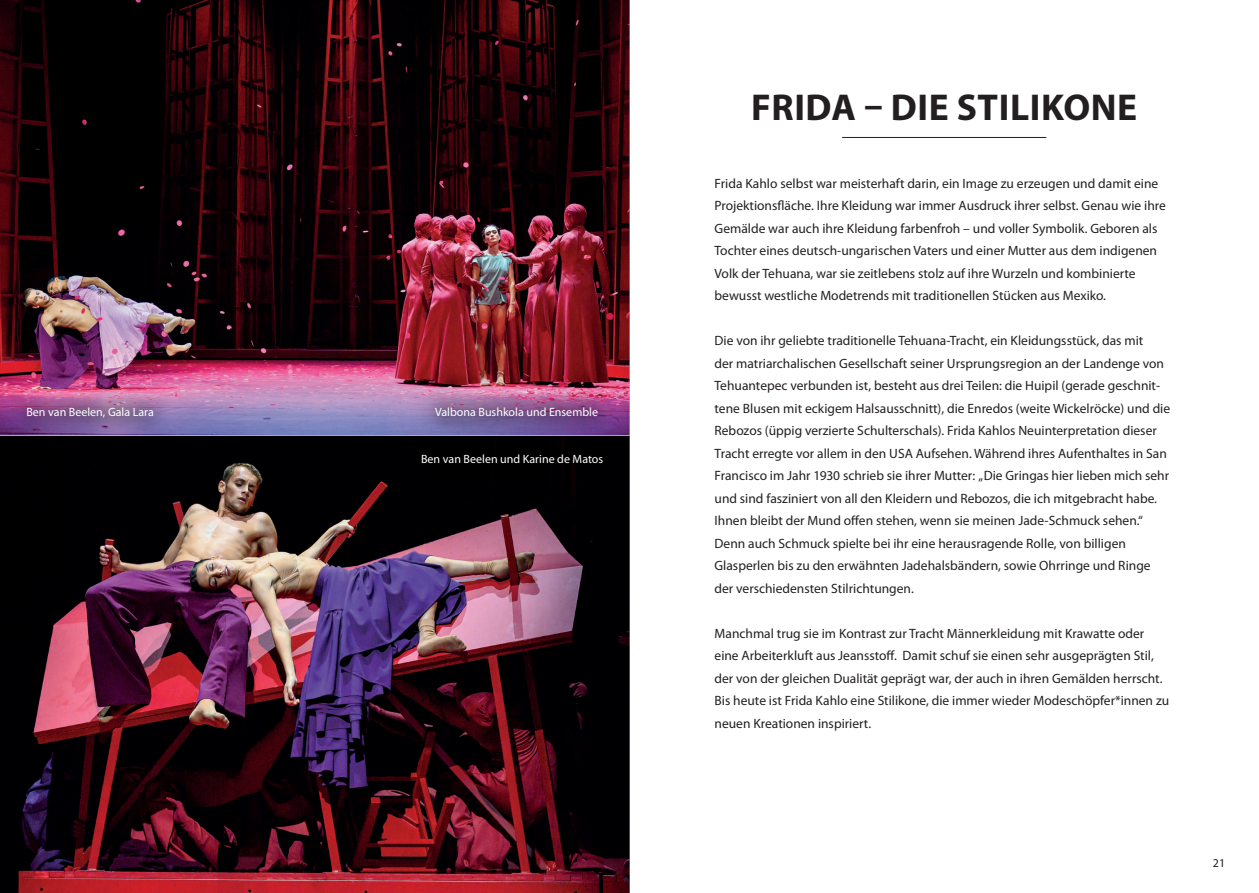
<style>
.page{position:relative;width:1259px;height:893px;background:#fff}
.page>*{position:absolute;margin:0;border:0;box-sizing:border-box;transform-origin:0 0}
.t1{font:700 37.5px "Myriad Pro";letter-spacing:.015em;color:#231f20}
.t2{font:13.5px/22.5px "Myriad Pro";color:#231f20}
.t3{font:12px "Myriad Pro";color:#fff}
.t4{font:12px "Myriad Pro";color:#231f20}
</style>
<div class="page">
<hr style="left:842px;top:137px;width:204px;height:1px;background:#231f20">
<img style="left:0;top:435px;width:629px;height:458px">
<img style="left:0;top:0;width:629px;height:435px">
<div style="left:404px;top:437px;width:216px;height:45px;background:#000001"></div>
<img style="left:9px;top:389px;width:606px;height:46px">
<p class="t3" style="left:26px;top:405px;width:129px">Ben van Beelen, Gala Lara</p>
<p class="t3" style="left:435px;top:405px;width:164px">Valbona Bushkola und Ensemble</p>
<p class="t3" style="left:421px;top:452px;width:184px">Ben van Beelen und Karine de Matos</p>
<h1 class="t1" style="left:751px;top:83px;width:387px">FRIDA – DIE STILIKONE</h1>
<p class="t2" style="left:714px;top:172px;width:453px">Frida Kahlo selbst war meisterhaft darin, ein Image zu erzeugen und damit eine Projektionsfläche. Ihre Kleidung war immer Ausdruck ihrer selbst. Genau wie ihre Gemälde war auch ihre Kleidung farbenfroh – und voller Symbolik. Geboren als Tochter eines deutsch-ungarischen Vaters und einer Mutter aus dem indigenen Volk der Tehuana, war sie zeitlebens stolz auf ihre Wurzeln und kombinierte bewusst westliche Modetrends mit traditionellen Stücken aus Mexiko.</p>
<p class="t2" style="left:714px;top:329px;width:457px">Die von ihr geliebte traditionelle Tehuana-Tracht, ein Kleidungsstück, das mit<br>der matriarchalischen Gesellschaft seiner Ursprungsregion an der Landenge von Tehuantepec verbunden ist, besteht aus drei Teilen: die Huipil (gerade geschnit&shy;tene Blusen mit eckigem Halsausschnitt), die Enredos (weite Wickelröcke) und die Rebozos (üppig verzierte Schulterschals). Frida Kahlos Neuinterpretation dieser Tracht erregte vor allem in den USA Aufsehen. Während ihres Aufenthaltes in San Francisco im Jahr 1930 schrieb sie ihrer Mutter: „Die Gringas hier lieben mich sehr und sind fasziniert von all den Kleidern und Rebozos, die ich mitgebracht habe.<br>Ihnen bleibt der Mund offen stehen, wenn sie meinen Jade-Schmuck sehen.“ Denn auch Schmuck spielte bei ihr eine herausragende Rolle, von billigen Glasperlen bis zu den erwähnten Jadehalsbändern, sowie Ohrringe und Ringe der verschiedensten Stilrichtungen.</p>
<p class="t2" style="left:714px;top:622px;width:456px">Manchmal trug sie im Kontrast zur Tracht Männerkleidung mit Krawatte oder eine Arbeiterkluft aus Jeansstoff. Damit schuf sie einen sehr ausgeprägten Stil, der von der gleichen Dualität geprägt war, der auch in ihren Gemälden herrscht.<br>Bis heute ist Frida Kahlo eine Stilikone, die immer wieder Modeschöpfer* innen zu neuen Kreationen inspiriert.</p>
<p class="t4" style="left:1213px;top:855px;width:14px">21</p>
</div>
